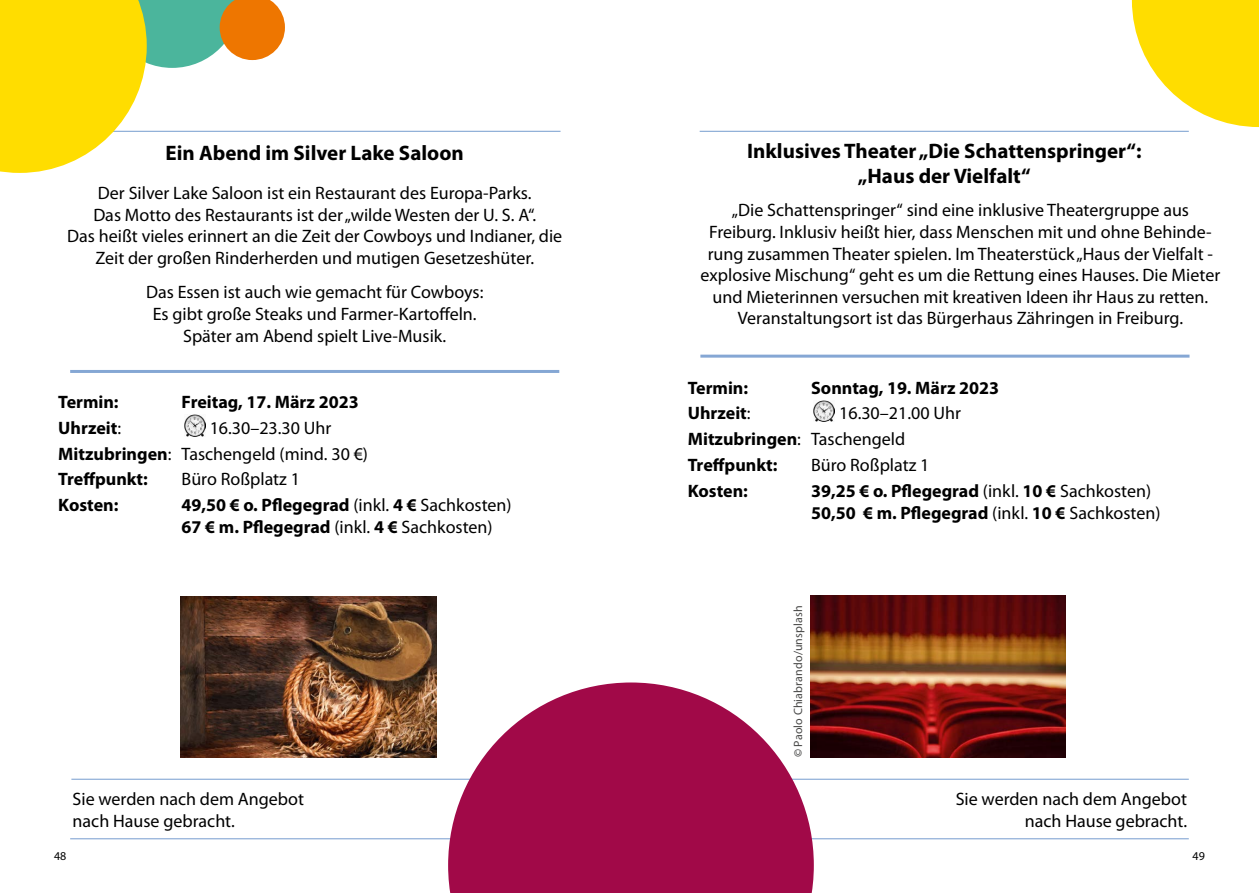
<style>
.page{position:relative;width:1259px;height:893px;background:#fff}
.page>*{position:absolute;margin:0;border:0;box-sizing:border-box;transform-origin:0 0}
.t1{font:700 21px/25.2px "Myriad Pro";color:#000;text-align:center}
.t2{font:18px/21.6px "Myriad Pro";color:#000}
.t3{font:700 18px/21.6px "Myriad Pro";color:#000}
.t4{font:12px "Myriad Pro";letter-spacing:.01em;color:#484847}
.t5{font:12px "Myriad Pro";color:#000}
.s1{font-weight:400}
.s2{font-weight:700}
.s3{font-weight:700;color:#565655}
</style>
<div class="page">
<hr style="left:71px;top:779px;width:489px;height:1px;background:#85a7d4">
<hr style="left:71px;top:131px;width:489px;height:1px;background:#85a7d4">
<hr style="left:699px;top:131px;width:489px;height:1px;background:#85a7d4">
<hr style="left:70px;top:838px;width:489px;height:1px;background:#85a7d4">
<hr style="left:699px;top:779px;width:489px;height:1px;background:#85a7d4">
<hr style="left:699px;top:838px;width:489px;height:1px;background:#85a7d4">
<svg style="left:448px;top:682px;width:366px;height:211px;fill:#a10948"></svg>
<svg style="left:0;top:0;width:285px;height:173px"></svg>
<svg style="left:1132px;top:0;width:127px;height:127px"></svg>
<img style="left:184px;top:415px;width:21px;height:21px">
<img style="left:181px;top:596px;width:255px;height:162px">
<img style="left:813px;top:401px;width:22px;height:21px">
<img style="left:810px;top:596px;width:255px;height:161px">
<hr style="left:70px;top:370px;width:489px;height:3px;background:#85a7d4">
<hr style="left:700px;top:355px;width:489px;height:3px;background:#85a7d4">
<p class="t1" style="left:166px;top:140px;width:300px">Ein Abend im Silver Lake Saloon</p>
<p class="t2" style="left:67px;top:182px;width:496px;text-align:center">Der Silver Lake Saloon ist ein Restaurant des Europa-Parks.<br>Das Motto des Restaurants ist der „wilde Westen der U. S. A“.<br>Das heißt vieles erinnert an die Zeit der Cowboys und Indianer, die Zeit der großen Rinderherden und mutigen Gesetzeshüter.</p>
<p class="t2" style="left:146px;top:281px;width:339px;text-align:center">Das Essen ist auch wie gemacht für Cowboys:<br>Es gibt große Steaks und Farmer-Kartoffeln.<br>Später am Abend spielt Live-Musik.</p>
<p class="t3" style="left:58px;top:390px;width:62px">Termin:</p>
<p class="t3" style="left:182px;top:390px;width:178px">Freitag, 17. März 2023</p>
<p class="t3" style="left:58px;top:416px;width:64px">Uhrzeit<span class="s1">:</span></p>
<p class="t2" style="left:58px;top:415px;width:311px;line-height:25.8px;text-indent:151px">16.30–23.30 Uhr<br><span class="s2">Mitzubringen</span>: Taschengeld (mind. 30 €)<br><span class="s2">Treffpunkt:</span></p>
<p class="t2" style="left:182px;top:468px;width:120px">Büro Roßplatz 1</p>
<p class="t3" style="left:58px;top:494px;width:62px">Kosten:</p>
<p class="t3" style="left:182px;top:494px;width:331px">49,50 € o. Pflegegrad <span class="s1">(inkl.</span> 4 € <span class="s1">Sachkosten)<br></span>67 € m. Pflegegrad <span class="s1">(inkl.</span> 4 € <span class="s1">Sachkosten)</span></p>
<p class="t2" style="left:73px;top:788px;width:233px">Sie werden nach dem Angebot nach Hause gebracht.</p>
<p class="t1" style="left:747px;top:137px;width:396px">Inklusives Theater „Die Schattenspringer“: „Haus der Vielfalt“</p>
<p class="t2" style="left:700px;top:199px;width:521px;text-align:center">„Die Schattenspringer“ sind eine inklusive Theatergruppe aus Freiburg. Inklusiv heißt hier, dass Menschen mit und ohne Behinde&shy;rung zusammen Theater spielen. Im Theaterstück „Haus der Vielfalt - explosive Mischung“ geht es um die Rettung eines Hauses. Die Mieter und Mieterinnen versuchen mit kreativen Ideen ihr Haus zu retten.<br>Veranstaltungsort ist das Bürgerhaus Zähringen in Freiburg.</p>
<p class="t3" style="left:688px;top:376px;width:62px">Termin:</p>
<p class="t3" style="left:811px;top:376px;width:189px">Sonntag, 19. März 2023</p>
<p class="t3" style="left:688px;top:402px;width:64px">Uhrzeit<span class="s1">:</span></p>
<p class="t2" style="left:688px;top:400px;width:275px;line-height:25.8px;text-indent:151px">16.30–21.00 Uhr<br><span class="s2">Mitzubringen</span>: Taschengeld<br><span class="s2">Treffpunkt:</span></p>
<p class="t2" style="left:811px;top:454px;width:120px">Büro Roßplatz 1</p>
<p class="t3" style="left:688px;top:480px;width:62px">Kosten:</p>
<p class="t3" style="left:811px;top:480px;width:351px">39,25 € o. Pflegegrad <span class="s1">(inkl.</span> 10 € <span class="s1">Sachkosten)<br></span>50,50 € m. Pflegegrad <span class="s1">(inkl.</span> 10 € <span class="s1">Sachkosten)</span></p>
<p class="t4" style="left:791px;top:757px;width:153px;rotate:-90deg"><span class="s3">©</span> Paolo Chiabrando/unsplash</p>
<p class="t2" style="left:955px;top:788px;width:233px;text-align:right">Sie werden nach dem Angebot nach Hause gebracht.</p>
<p class="t5" style="left:54px;top:849px;width:14px">48</p>
<p class="t5" style="left:1192px;top:849px;width:14px">49</p>
</div>
